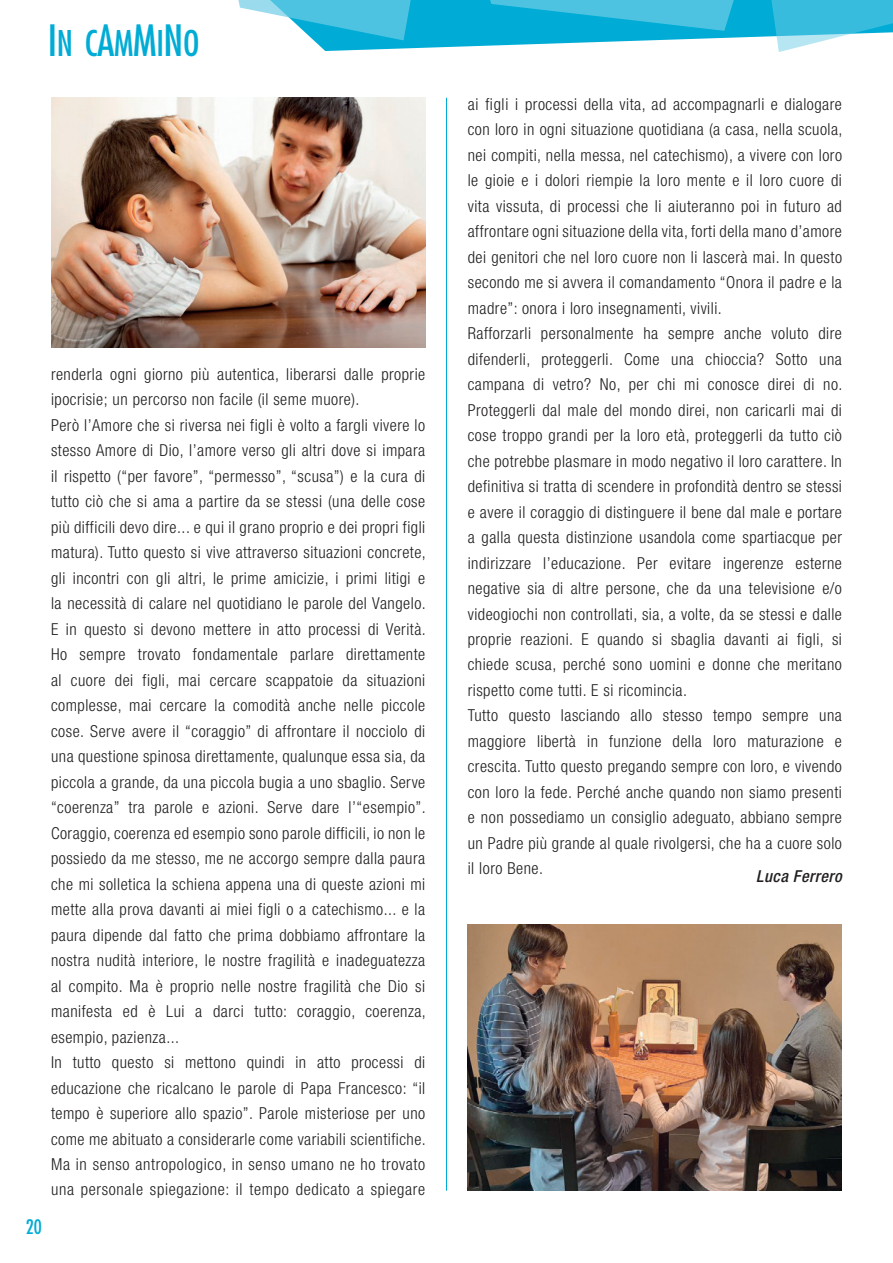
<style>
.page{position:relative;width:893px;height:1263px;background:#fff}
.page>*{position:absolute;margin:0;border:0;box-sizing:border-box;transform-origin:0 0}
.t1{font:condensed 34.5px "Futura";color:#00acd5}
.t2{font:condensed 19.5px "Futura";color:#00acd5}
.t3{font:300 condensed 16.5px/25.5px "Helvetica Neue LT Std";letter-spacing:.03em;color:#231f20}
.t4{font:italic 500 condensed 16.5px "Helvetica Neue LT Std";letter-spacing:.03em;color:#231f20}
.s1{font-size:42px}
</style>
<div class="page">
<svg style="left:238px;top:0;width:655px;height:52px"></svg>
<hr style="left:446px;top:98px;width:1px;height:1093px;background:#00acd5">
<img style="left:51px;top:98px;width:374px;height:249px">
<img style="left:468px;top:925px;width:374px;height:266px">
<h1 class="t1" style="left:48px;top:21px;width:153px"><span class="s1">I</span>N C<span class="s1">A</span>M<span class="s1">M</span>I<span class="s1">N</span>O</h1>
<p class="t2" style="left:26px;top:1214px;width:18px">20</p>
<p class="t3" style="left:51px;top:361px;width:376px">renderla ogni giorno più autentica, liberarsi dalle proprie ipocrisie; un percorso non facile (il seme muore).<br>Però l’Amore che si riversa nei figli è volto a fargli vivere lo stesso Amore di Dio, l’amore verso gli altri dove si impara il rispetto (“per favore”, “permesso”, “scusa”) e la cura di tutto ciò che si ama a partire da se stessi (una delle cose più difficili devo dire... e qui il grano proprio e dei propri figli matura). Tutto questo si vive attraverso situazioni concrete, gli incontri con gli altri, le prime amicizie, i primi litigi e la necessità di calare nel quotidiano le parole del Vangelo.<br>E in questo si devono mettere in atto processi di Verità.<br>Ho sempre trovato fondamentale parlare direttamente al cuore dei figli, mai cercare scappatoie da situazioni complesse, mai cercare la comodità anche nelle piccole cose. Serve avere il “coraggio” di affrontare il nocciolo di una questione spinosa direttamente, qualunque essa sia, da piccola a grande, da una piccola bugia a uno sbaglio. Serve “coerenza” tra parole e azioni. Serve dare l’“esempio”.<br>Coraggio, coerenza ed esempio sono parole difficili, io non le possiedo da me stesso, me ne accorgo sempre dalla paura che mi solletica la schiena appena una di queste azioni mi mette alla prova davanti ai miei figli o a catechismo... e la paura dipende dal fatto che prima dobbiamo affrontare la nostra nudità interiore, le nostre fragilità e inadeguatezza al compito. Ma è proprio nelle nostre fragilità che Dio si manifesta ed è Lui a darci tutto: coraggio, coerenza, esempio, pazienza...<br>In tutto questo si mettono quindi in atto processi di educazione che ricalcano le parole di Papa Francesco: “il tempo è superiore allo spazio”. Parole misteriose per uno come me abituato a considerarle come variabili scientifiche.<br>Ma in senso antropologico, in senso umano ne ho trovato una personale spiegazione: il tempo dedicato a spiegare</p>
<p class="t3" style="left:468px;top:91px;width:376px">ai figli i processi della vita, ad accompagnarli e dialogare con loro in ogni situazione quotidiana (a casa, nella scuola, nei compiti, nella messa, nel catechismo), a vivere con loro le gioie e i dolori riempie la loro mente e il loro cuore di vita vissuta, di processi che li aiuteranno poi in futuro ad affrontare ogni situazione della vita, forti della mano d’amore dei genitori che nel loro cuore non li lascerà mai. In questo secondo me si avvera il comandamento “Onora il padre e la madre”: onora i loro insegnamenti, vivili.<br>Rafforzarli personalmente ha sempre anche voluto dire difenderli, proteggerli. Come una chioccia? Sotto una campana di vetro? No, per chi mi conosce direi di no.<br>Proteggerli dal male del mondo direi, non caricarli mai di cose troppo grandi per la loro età, proteggerli da tutto ciò che potrebbe plasmare in modo negativo il loro carattere. In definitiva si tratta di scendere in profondità dentro se stessi e avere il coraggio di distinguere il bene dal male e portare a galla questa distinzione usandola come spartiacque per indirizzare l’educazione. Per evitare ingerenze esterne negative sia di altre persone, che da una televisione e/o videogiochi non controllati, sia, a volte, da se stessi e dalle proprie reazioni. E quando si sbaglia davanti ai figli, si chiede scusa, perché sono uomini e donne che meritano rispetto come tutti. E si ricomincia.<br>Tutto questo lasciando allo stesso tempo sempre una maggiore libertà in funzione della loro maturazione e crescita. Tutto questo pregando sempre con loro, e vivendo con loro la fede. Perché anche quando non siamo presenti e non possediamo un consiglio adeguato, abbiano sempre un Padre più grande al quale rivolgersi, che ha a cuore solo il loro Bene.</p>
<p class="t4" style="left:756px;top:866px;width:87px">Luca Ferrero</p>
</div>
